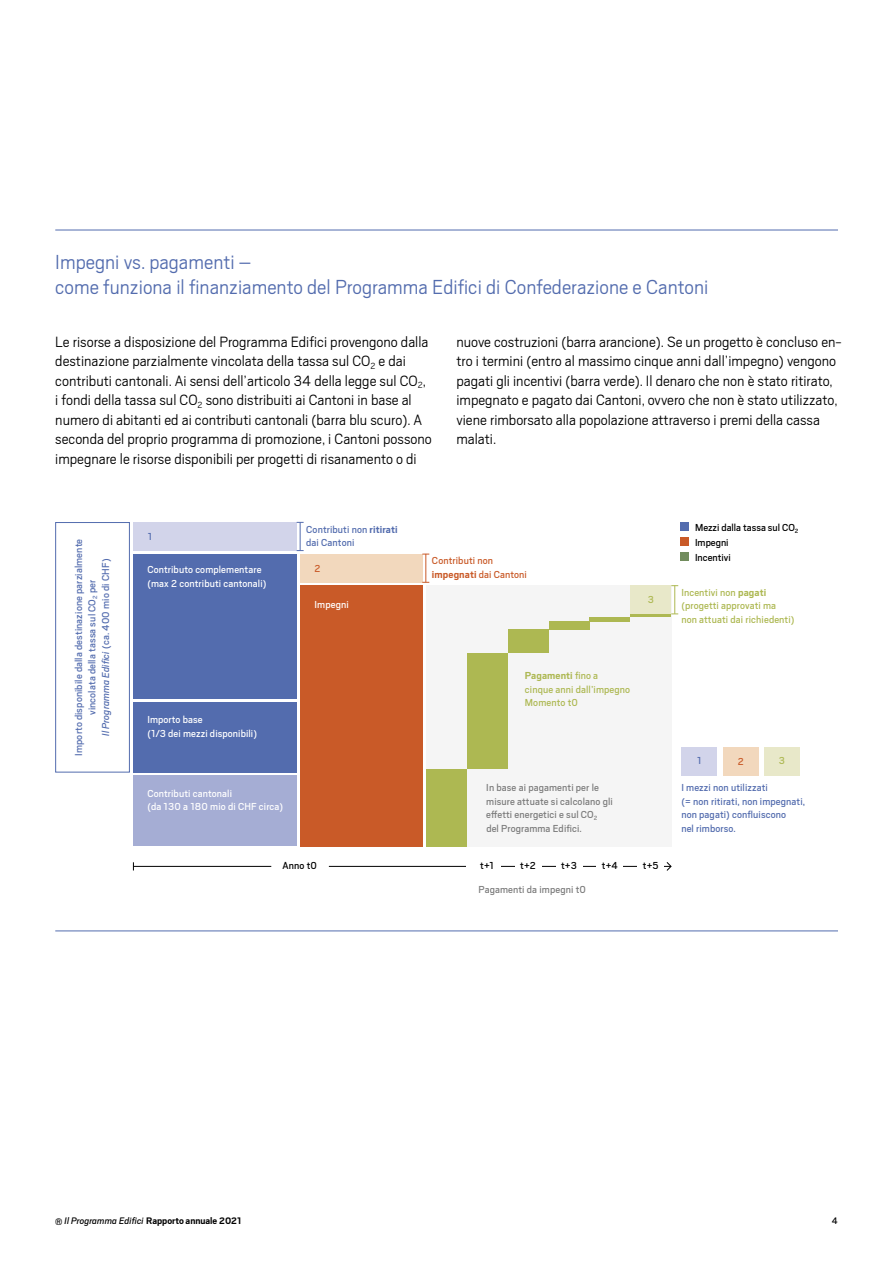
<style>
.page{position:relative;width:893px;height:1263px;background:#fff}
.page>*{position:absolute;margin:0;border:0;box-sizing:border-box;transform-origin:0 0}
.t1{font:300 22.5px/25.5px "Scout";color:#536cae}
.t2{font:300 16.5px/19.5px "Scout";color:#000}
.t3{font:11.25px/13.5px "Scout";letter-spacing:.01em;color:#536cae}
.t4{font:11.25px/13.5px "Scout";letter-spacing:.01em;color:#fff}
.t5{font:11.25px/13.5px "Scout";letter-spacing:.01em;color:#7c7c7c}
.t6{font:11.25px/13.5px "Scout";letter-spacing:.01em;color:#adb852}
.t7{font:11.25px/15px "Scout";color:#000}
.t8{font:11.25px/13.5px "Scout";letter-spacing:.01em;color:#c95a28}
.t9{font:700 10.5px "Scout";color:#000}
.t10{font:10.5px "Scout";color:#000}
.s1{font-style:italic}
.s2{font-weight:700}
.s3{font-weight:400}
.s4{font-weight:400;font-style:italic}
</style>
<div class="page">
<div style="left:680px;top:522px;width:9px;height:9px;background:#536cae"></div>
<div style="left:680px;top:537px;width:9px;height:9px;background:#c95a28"></div>
<div style="left:680px;top:552px;width:9px;height:9px;background:#718c5d"></div>
<hr style="left:55px;top:930px;width:783px;height:1px;background:#536cae">
<hr style="left:55px;top:230px;width:783px;height:1px;background:#536cae">
<div style="left:426px;top:585px;width:245px;height:261px;background:#f5f5f5"></div>
<div style="left:630px;top:585px;width:41px;height:29px;background:#e8e8c9"></div>
<div style="left:764px;top:747px;width:36px;height:28px;background:#e8e8c9"></div>
<div style="left:133px;top:554px;width:164px;height:145px;background:#536cae"></div>
<div style="left:55px;top:522px;width:75px;height:250px;border:1px solid #536cae"></div>
<div style="left:300px;top:585px;width:123px;height:261px;background:#c95a28"></div>
<div style="left:426px;top:769px;width:41px;height:77px;background:#adb852"></div>
<div style="left:467px;top:653px;width:41px;height:116px;background:#adb852"></div>
<div style="left:508px;top:629px;width:41px;height:24px;background:#adb852"></div>
<div style="left:549px;top:621px;width:40px;height:8px;background:#adb852"></div>
<hr style="left:589px;top:617px;width:41px;height:4px;background:#adb852">
<hr style="left:630px;top:614px;width:41px;height:3px;background:#adb852">
<div style="left:133px;top:775px;width:164px;height:71px;background:#a5add4"></div>
<div style="left:133px;top:522px;width:164px;height:29px;background:#d2d4ea"></div>
<div style="left:681px;top:747px;width:36px;height:28px;background:#d2d4ea"></div>
<div style="left:723px;top:747px;width:35px;height:28px;background:#f2d8bd"></div>
<div style="left:300px;top:554px;width:123px;height:28px;background:#f2d8bd"></div>
<div style="left:133px;top:702px;width:164px;height:70px;background:#536cae"></div>
<svg style="left:297px;top:522px;width:7px;height:29px"></svg>
<svg style="left:422px;top:554px;width:7px;height:29px"></svg>
<svg style="left:671px;top:585px;width:7px;height:29px"></svg>
<hr style="left:133px;top:866px;width:138px;height:1px;background:#000">
<svg style="left:666px;top:862px;width:6px;height:9px"></svg>
<hr style="left:329px;top:866px;width:342px;height:1px;background:#000">
<div style="left:474px;top:862px;width:26px;height:8px;background:#fff"></div>
<div style="left:515px;top:862px;width:26px;height:8px;background:#fff"></div>
<div style="left:556px;top:862px;width:26px;height:8px;background:#fff"></div>
<div style="left:597px;top:862px;width:26px;height:8px;background:#fff"></div>
<div style="left:637px;top:862px;width:27px;height:8px;background:#fff"></div>
<div style="left:467px;top:862px;width:7px;height:8px;background:#fff"></div>
<h1 class="t1" style="left:55px;top:248px;width:655px">Impegni vs. pagamenti –<br>come funziona il finanziamento del Programma Edifici di Confederazione e Cantoni</h1>
<p class="t2" style="left:55px;top:331px;width:378px">Le risorse a disposizione del Programma Edifici provengono dalla destinazione parzialmente vincolata della tassa sul CO<sub>2</sub> e dai contributi cantonali. Ai sensi dell’articolo 34 della legge sul CO<sub>2</sub>, i fondi della tassa sul CO<sub>2</sub> sono distribuiti ai Cantoni in base al numero di abitanti ed ai contributi cantonali (barra blu scuro). A seconda del proprio programma di promozione, i Cantoni possono impegnare le risorse disponibili per progetti di risanamento o di</p>
<p class="t2" style="left:456px;top:331px;width:387px">nuove costruzioni (barra arancione). Se un progetto è concluso en&shy;tro i termini (entro al massimo cinque anni dall’impegno) vengono pagati gli incentivi (barra verde). Il denaro che non è stato ritirato, impegnato e pagato dai Cantoni, ovvero che non è stato utilizzato, viene rimborsato alla popolazione attraverso i premi della cassa malati.</p>
<p class="t3" style="left:71px;top:756px;width:218px;text-align:center;rotate:-90deg">Importo disponibile dalla destinazione parzialmente vincolata della tassa sul CO<sub>2</sub> per<br><span class="s1">Il Programma Edifici</span> (ca. 400 mio di CHF)</p>
<p class="t3" style="left:148px;top:529px;width:6px">1</p>
<p class="t4" style="left:147px;top:562px;width:121px">Contributo complementare (max 2 contributi cantonali)</p>
<p class="t3" style="left:306px;top:522px;width:93px">Contributi non <span class="s2">ritirati </span>dai Cantoni</p>
<p class="t8" style="left:315px;top:561px;width:8px">2</p>
<p class="t4" style="left:315px;top:597px;width:36px">Impegni</p>
<p class="t4" style="left:147px;top:712px;width:111px">Importo base<br>(1/3 dei mezzi disponibili)</p>
<p class="t4" style="left:147px;top:786px;width:137px">Contributi cantonali<br>(da 130 a 180 mio di CHF circa)</p>
<p class="t7" style="left:283px;top:857px;width:36px">Anno t0</p>
<p class="t8" style="left:432px;top:554px;width:96px">Contributi non <span class="s2">impegnati</span> dai Cantoni</p>
<p class="t6" style="left:648px;top:592px;width:8px">3</p>
<p class="t6" style="left:525px;top:668px;width:107px"><span class="s2">Pagamenti</span> fino a<br>cinque anni dall’impegno<br>Momento t0</p>
<p class="t5" style="left:486px;top:781px;width:128px">In base ai pagamenti per le misure attuate si calcolano gli effetti energetici e sul CO<sub>2 </sub>del Programma Edifici.</p>
<p class="t7" style="left:480px;top:857px;width:15px">t+1</p>
<p class="t7" style="left:520px;top:857px;width:17px">t+2</p>
<p class="t7" style="left:561px;top:857px;width:17px">t+3</p>
<p class="t7" style="left:602px;top:857px;width:18px">t+4</p>
<p class="t7" style="left:643px;top:857px;width:17px">t+5</p>
<p class="t5" style="left:479px;top:882px;width:109px">Pagamenti da impegni t0</p>
<p class="t7" style="left:695px;top:519px;width:105px">Mezzi dalla tassa sul CO<sub>2<br></sub>Impegni<br>Incentivi</p>
<p class="t6" style="left:681px;top:585px;width:115px">Incentivi non <span class="s2">pagati </span>(progetti approvati ma non attuati dai richiedenti)</p>
<p class="t3" style="left:697px;top:753px;width:6px">1</p>
<p class="t8" style="left:738px;top:754px;width:8px">2</p>
<p class="t6" style="left:779px;top:754px;width:8px">3</p>
<p class="t3" style="left:681px;top:781px;width:125px">I mezzi non utilizzati<br>(= non ritirati, non impegnati, non pagati) confluiscono<br>nel rimborso.</p>
<p class="t9" style="left:55px;top:1214px;width:188px"><span class="s3">®</span> <span class="s4">Il Programma Edifici</span> Rapporto annuale 2021</p>
<p class="t10" style="left:832px;top:1214px;width:7px">4</p>
</div>
